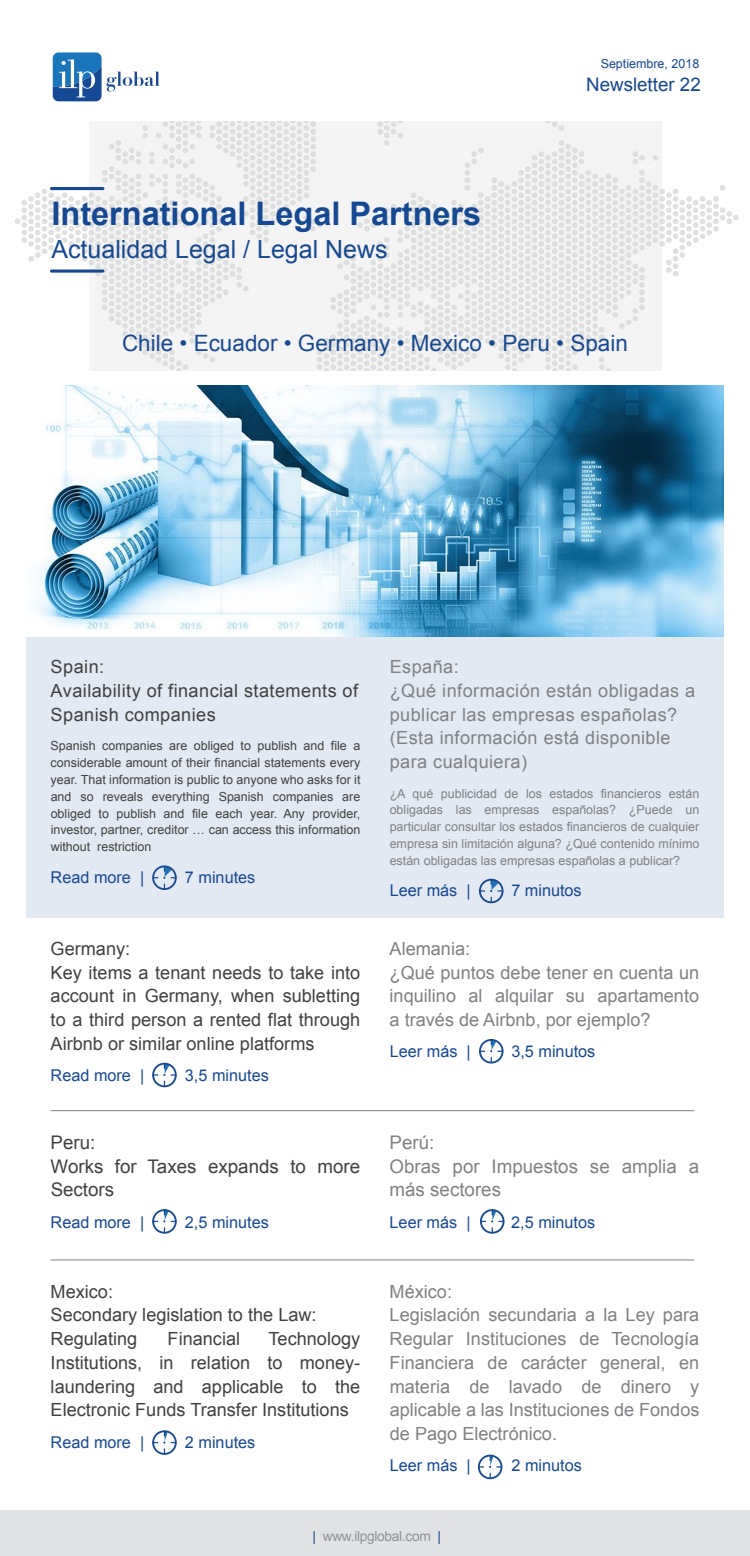
<style>
.page{position:relative;width:750px;height:1556px;background:#fff}
.page>*{position:absolute;margin:0;border:0;box-sizing:border-box;transform-origin:0 0}
.t1{font:700 32.5px "Arial";color:#164993}
.t2{font:25px "Arial";color:#164993}
.t3{font:22.5px "Arial";color:#164993}
.t4{font:18.75px/23.8px "Arial";color:#808184}
.t5{font:18.75px/23.8px "Arial";color:#414141}
.t6{font:18.75px "Arial";color:#164993}
.t7{font:18.12px/23.8px "Arial";color:#414141}
.t8{font:18.12px/23.8px "Arial";color:#808184}
.t9{font:18.12px/23.8px "Arial";letter-spacing:.025em;color:#808184}
.t10{font:18.12px/23.8px "Arial";letter-spacing:.025em;color:#414141}
.t11{font:16.25px "Arial";color:#164993}
.t12{font:13.75px "Arial";letter-spacing:-.025em;color:#919395}
.t13{font:12.5px/16.9px "Arial";color:#414141;text-align:justify}
.t14{font:12.5px/16.9px "Arial";color:#808184;text-align:justify}
.t15{font:12.5px "Arial";color:#164993}
.s1{color:#164993}
</style>
<div class="page">
<div style="left:26px;top:616px;width:698px;height:301px;background:#e3e9f2"></div>
<hr style="left:51px;top:1110px;width:643px;height:1px;background:#808083">
<svg style="left:15px;top:121px;width:724px;height:250px;fill:#f4f4f4"></svg>
<svg style="left:53px;top:52px;width:107px;height:49px"></svg>
<div style="left:0;top:1510px;width:750px;height:46px;background:#e1e2e3"></div>
<svg style="left:51px;top:269px;width:52px;height:4px"></svg>
<hr style="left:51px;top:187px;width:52px;height:3px;background:#164993">
<img style="left:26px;top:386px;width:698px;height:250px">
<hr style="left:51px;top:1259px;width:643px;height:1px;background:#808083">
<div style="left:152px;top:1062px;width:25px;height:25px;border:2px solid #174a92;border-radius:50%"></div>
<svg style="left:153px;top:1063px;width:23px;height:23px"></svg>
<div style="left:152px;top:1209px;width:25px;height:24px;border:2px solid #174a92;border-radius:50%"></div>
<svg style="left:153px;top:1209px;width:23px;height:23px"></svg>
<div style="left:480px;top:1209px;width:25px;height:24px;border:2px solid #174a92;border-radius:50%"></div>
<svg style="left:481px;top:1209px;width:23px;height:23px"></svg>
<div style="left:479px;top:1039px;width:25px;height:24px;border:2px solid #174a92;border-radius:50%"></div>
<svg style="left:480px;top:1039px;width:23px;height:23px"></svg>
<div style="left:152px;top:865px;width:25px;height:25px;border:2px solid #174a92;border-radius:50%"></div>
<svg style="left:153px;top:866px;width:23px;height:23px"></svg>
<div style="left:479px;top:879px;width:25px;height:24px;border:2px solid #174a92;border-radius:50%"></div>
<svg style="left:480px;top:879px;width:23px;height:23px"></svg>
<div style="left:152px;top:1430px;width:25px;height:25px;border:2px solid #174a92;border-radius:50%"></div>
<svg style="left:153px;top:1430px;width:23px;height:13px"></svg>
<div style="left:478px;top:1454px;width:24px;height:25px;border:2px solid #174a92;border-radius:50%"></div>
<svg style="left:479px;top:1455px;width:22px;height:23px"></svg>
<p class="t15" style="left:601px;top:55px;width:100px">Septiembre, 2018</p>
<h1 class="t1" style="left:51px;top:192px;width:431px">International Legal Partners</h1>
<h2 class="t2" style="left:51px;top:232px;width:338px">Actualidad Legal / Legal News</h2>
<h3 class="t6" style="left:586px;top:73px;width:116px">Newsletter 22</h3>
<h3 class="t3" style="left:122px;top:328px;width:507px">Chile • Ecuador • Germany • Mexico • Peru • Spain</h3>
<h3 class="t10" style="left:51px;top:655px;width:309px">Spain:<br>Availability of financial statements of<br>Spanish companies</h3>
<p class="t13" style="left:51px;top:737px;width:311px">Spanish companies are obliged to publish and file a considerable amount of their financial statements every year. That information is public to anyone who asks for it and so reveals everything Spanish companies are obliged to publish and file each year. Any provider, investor, partner, creditor … can access this information without restriction</p>
<h3 class="t11" style="left:51px;top:866px;width:95px">Read more |</h3>
<h3 class="t11" style="left:185px;top:866px;width:72px">7 minutes</h3>
<h3 class="t7" style="left:51px;top:937px;width:311px">Germany:<br>Key items a tenant needs to take into account in Germany, when subletting to a third person a rented flat through<br>Airbnb or similar online platforms</h3>
<h3 class="t11" style="left:51px;top:1065px;width:95px">Read more |</h3>
<h3 class="t11" style="left:185px;top:1065px;width:85px">3,5 minutes</h3>
<h3 class="t5" style="left:51px;top:1130px;width:311px">Peru:<br>Works for Taxes expands to more<br>Sectors</h3>
<h3 class="t11" style="left:51px;top:1211px;width:95px">Read more |</h3>
<h3 class="t11" style="left:185px;top:1211px;width:85px">2,5 minutes</h3>
<h3 class="t7" style="left:51px;top:1279px;width:267px">Mexico:<br>Secondary legislation to the Law:<br>Regulating</h3>
<h3 class="t7" style="left:51px;top:1327px;width:311px;text-align:justify;text-indent:218px">Technology Institutions, in relation to money&shy;laundering and applicable to the Electronic Funds Transfer Institutions</h3>
<h3 class="t11" style="left:51px;top:1431px;width:95px">Read more |</h3>
<h3 class="t11" style="left:185px;top:1431px;width:72px">2 minutes</h3>
<h3 class="t7" style="left:168px;top:1327px;width:74px">Financial</h3>
<h3 class="t9" style="left:390px;top:655px;width:307px">España:<br>¿Qué información están obligadas a publicar las empresas españolas? (Esta información está disponible para cualquiera)</h3>
<p class="t14" style="left:390px;top:785px;width:311px">¿A qué publicidad de los estados financieros están obligadas las empresas españolas? ¿Puede un particular consultar los estados financieros de cualquier empresa sin limitación alguna? ¿Qué contenido mínimo están obligadas las empresas españolas a publicar?</p>
<h3 class="t11" style="left:390px;top:880px;width:82px">Leer más |</h3>
<h3 class="t11" style="left:511px;top:880px;width:72px">7 minutos</h3>
<h3 class="t8" style="left:390px;top:937px;width:311px">Alemania:<br>¿Qué puntos debe tener en cuenta un inquilino al alquilar su apartamento a través de Airbnb, por ejemplo?</h3>
<h3 class="t11" style="left:390px;top:1041px;width:82px">Leer más |</h3>
<h3 class="t11" style="left:511px;top:1041px;width:85px">3,5 minutos</h3>
<h3 class="t4" style="left:390px;top:1130px;width:311px">Perú:<br>Obras por Impuestos se amplia a más sectores</h3>
<h3 class="t11" style="left:390px;top:1211px;width:82px">Leer más |</h3>
<h3 class="t11" style="left:511px;top:1211px;width:85px">2,5 minutos</h3>
<h3 class="t8" style="left:390px;top:1279px;width:311px">México:<br>Legislación secundaria a la Ley para<br>Regular Instituciones de Tecnología<br>Financiera de carácter general, en materia de lavado de dinero y aplicable a las Instituciones de Fondos de Pago Electrónico.</h3>
<h3 class="t11" style="left:390px;top:1455px;width:82px">Leer más |</h3>
<h3 class="t11" style="left:512px;top:1455px;width:72px">2 minutos</h3>
<p class="t12" style="left:312px;top:1526px;width:130px"><span class="s1">|</span> www.ilpglobal.com <span class="s1">|</span></p>
</div>
